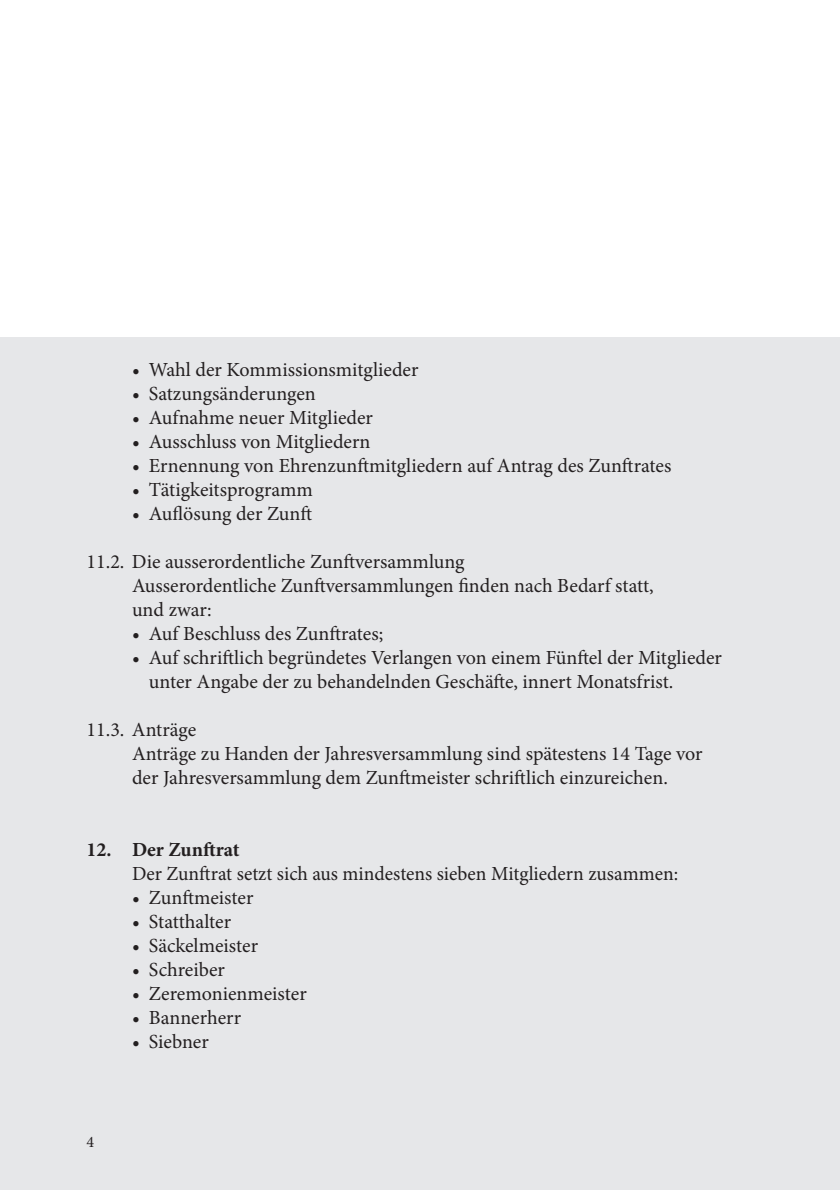
<style>
.page{position:relative;width:840px;height:1190px;background:#fff}
.page>*{position:absolute;margin:0;border:0;box-sizing:border-box;transform-origin:0 0}
.t1{font:20px/24px "Minion Pro";color:#231f20}
.t2{font:700 20px "Minion Pro";color:#231f20}
.t3{font:16px "Minion Pro";color:#231f20}
.s1{color:#e6e7e9}
</style>
<div class="page">
<div style="left:0;top:337px;width:839px;height:852px;background:#e6e7e9"></div>
<p class="t1" style="left:132px;top:358px;width:288px">• Wahl der Kommissionsmitglieder</p>
<p class="t1" style="left:132px;top:382px;width:185px">• Satzungsänderungen</p>
<p class="t1" style="left:132px;top:406px;width:242px">• Aufnahme neuer Mitglieder</p>
<p class="t1" style="left:132px;top:430px;width:240px">• Ausschluss von Mitgliedern</p>
<p class="t1" style="left:132px;top:454px;width:540px">• Ernennung von Ehrenzunftmitgliedern auf Antrag des Zunftrates</p>
<p class="t1" style="left:132px;top:478px;width:182px">• Tätigkeitsprogramm</p>
<p class="t1" style="left:132px;top:502px;width:182px">• Auflösung der Zunft</p>
<p class="t1" style="left:132px;top:550px;width:523px;text-indent:-45px">11.2. Die ausserordentliche Zunftversammlung<br>Ausserordentliche Zunftversammlungen finden nach Bedarf statt, und zwar:</p>
<p class="t1" style="left:132px;top:622px;width:253px">• Auf Beschluss des Zunftrates;</p>
<p class="t1" style="left:132px;top:646px;width:591px">• Auf schriftlich begründetes Verlangen von einem Fünftel der Mitglieder</p>
<p class="t1" style="left:132px;top:670px;width:543px"><span class="s1">•</span> unter Angabe der zu behandelnden Geschäfte, innert Monatsfrist.</p>
<p class="t1" style="left:132px;top:718px;width:572px;text-indent:-45px">11.3. Anträge<br>Anträge zu Handen der Jahresversammlung sind spätestens 14 Tage vor der Jahresversammlung dem Zunftmeister schriftlich einzureichen.</p>
<p class="t2" style="left:87px;top:841px;width:154px">12. Der Zunftrat</p>
<p class="t1" style="left:132px;top:862px;width:547px">Der Zunftrat setzt sich aus mindestens sieben Mitgliedern zusammen:</p>
<p class="t1" style="left:132px;top:886px;width:123px">• Zunftmeister</p>
<p class="t1" style="left:132px;top:910px;width:101px">• Statthalter</p>
<p class="t1" style="left:132px;top:934px;width:127px">• Säckelmeister</p>
<p class="t1" style="left:132px;top:958px;width:94px">• Schreiber</p>
<p class="t1" style="left:132px;top:982px;width:176px">• Zeremonienmeister</p>
<p class="t1" style="left:132px;top:1006px;width:111px">• Bannerherr</p>
<p class="t1" style="left:132px;top:1030px;width:78px">• Siebner</p>
<p class="t3" style="left:87px;top:1135px;width:9px">4</p>
</div>
